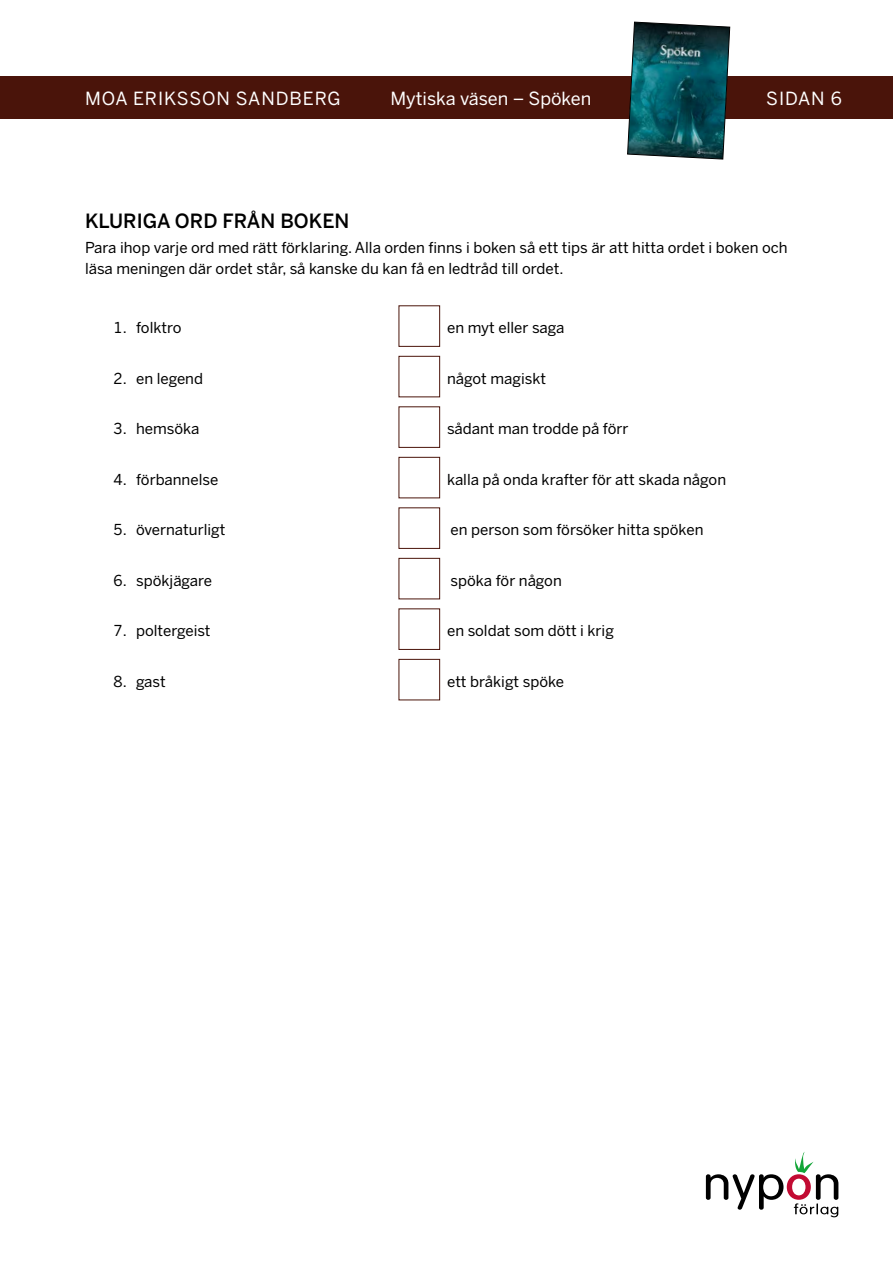
<style>
.page{position:relative;width:893px;height:1263px;background:#fff}
.page>*{position:absolute;margin:0;border:0;box-sizing:border-box;transform-origin:0 0}
.t1{font:500 19.5px "Benton Sans";color:#000}
.t2{font:18px "Benton Sans";letter-spacing:.05em;color:#fff}
.t3{font:18px "Benton Sans";color:#fff}
.t4{font:18px "Benton Sans";letter-spacing:.025em;color:#fff}
.t5{font:15px/21px "Benton Sans";color:#000}
</style>
<div class="page">
<svg style="left:706px;top:1152px;width:132px;height:65px"></svg>
<div style="left:0;top:77px;width:893px;height:42px;background:#4a140a"></div>
<svg style="left:627px;top:21px;width:103px;height:139px;background:#225c64"></svg>
<div style="left:399px;top:305px;width:41px;height:42px;border:1px solid #4a140a"></div>
<div style="left:399px;top:356px;width:41px;height:41px;border:1px solid #4a140a"></div>
<div style="left:399px;top:406px;width:41px;height:42px;border:1px solid #4a140a"></div>
<div style="left:399px;top:457px;width:41px;height:41px;border:1px solid #4a140a"></div>
<div style="left:399px;top:507px;width:41px;height:42px;border:1px solid #4a140a"></div>
<div style="left:399px;top:558px;width:41px;height:41px;border:1px solid #4a140a"></div>
<div style="left:399px;top:608px;width:41px;height:42px;border:1px solid #4a140a"></div>
<div style="left:399px;top:659px;width:41px;height:41px;border:1px solid #4a140a"></div>
<p class="t2" style="left:85px;top:87px;width:257px">MOA ERIKSSON SANDBERG</p>
<p class="t3" style="left:390px;top:87px;width:203px">Mytiska väsen – Spöken</p>
<p class="t4" style="left:766px;top:87px;width:77px">SIDAN 6</p>
<h1 class="t1" style="left:85px;top:209px;width:266px">KLURIGA ORD FRÅN BOKEN</h1>
<p class="t5" style="left:85px;top:237px;width:704px">Para ihop varje ord med rätt förklaring. Alla orden finns i boken så ett tips är att hitta ordet i boken och läsa meningen där ordet står, så kanske du kan få en ledtråd till ordet.</p>
<p class="t5" style="left:113px;top:317px;width:70px">1. folktro</p>
<p class="t5" style="left:447px;top:317px;width:119px">en myt eller saga</p>
<p class="t5" style="left:113px;top:368px;width:91px">2. en legend</p>
<p class="t5" style="left:447px;top:368px;width:101px">något magiskt</p>
<p class="t5" style="left:113px;top:418px;width:88px">3. hemsöka</p>
<p class="t5" style="left:447px;top:418px;width:183px">sådant man trodde på förr</p>
<p class="t5" style="left:113px;top:469px;width:107px">4. förbannelse</p>
<p class="t5" style="left:447px;top:469px;width:281px">kalla på onda krafter för att skada någon</p>
<p class="t5" style="left:113px;top:519px;width:114px">5. övernaturligt</p>
<p class="t5" style="left:451px;top:519px;width:254px">en person som försöker hitta spöken</p>
<p class="t5" style="left:113px;top:570px;width:100px">6. spökjägare</p>
<p class="t5" style="left:451px;top:570px;width:113px">spöka för någon</p>
<p class="t5" style="left:113px;top:620px;width:99px">7. poltergeist</p>
<p class="t5" style="left:447px;top:620px;width:168px">en soldat som dött i krig</p>
<p class="t5" style="left:113px;top:671px;width:54px">8. gast</p>
<p class="t5" style="left:447px;top:671px;width:119px">ett bråkigt spöke</p>
</div>
